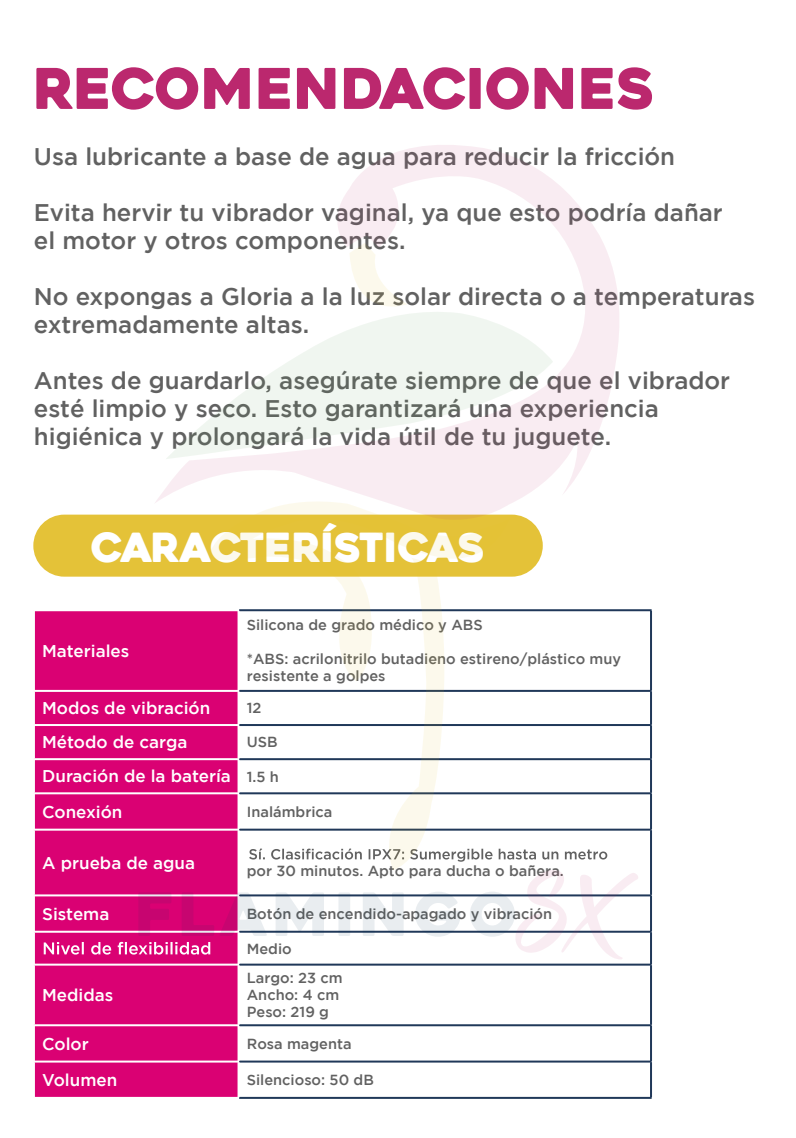
<style>
.page{position:relative;width:796px;height:1138px;background:#fff}
.page>*{position:absolute;margin:0;border:0;box-sizing:border-box;transform-origin:0 0}
.t1{font:56px "Heavitas";color:#bb286e}
.t2{font:40px "Heavitas";letter-spacing:-.01em;color:#fff}
.t3{font:500 24px/28px "Gotham";color:#616161}
.t4{font:500 16.8px/35.2px "Gotham";color:#fff}
.t5{font:500 14.4px/17.2px "Gotham";color:#616161}
.s1{font-size:14.4px;color:#616161}
</style>
<div class="page">
<div style="left:33px;top:514px;width:510px;height:62px;background:#e4c238;border-radius:31px"></div>
<div style="left:35px;top:611px;width:202px;height:485px;background:#da0173"></div>
<hr style="left:33px;top:690px;width:206px;height:2px;background:#fff">
<hr style="left:33px;top:724px;width:206px;height:2px;background:#fff">
<hr style="left:33px;top:758px;width:206px;height:2px;background:#fff">
<hr style="left:33px;top:792px;width:206px;height:2px;background:#fff">
<hr style="left:33px;top:828px;width:206px;height:2px;background:#fff">
<hr style="left:33px;top:894px;width:206px;height:2px;background:#fff">
<hr style="left:33px;top:930px;width:206px;height:2px;background:#fff">
<hr style="left:33px;top:963px;width:206px;height:2px;background:#fff">
<hr style="left:33px;top:1024px;width:206px;height:2px;background:#fff">
<hr style="left:33px;top:1060px;width:206px;height:2px;background:#fff">
<hr style="left:239px;top:609px;width:412px;height:2px;background:#203859">
<hr style="left:650px;top:611px;width:2px;height:79px;background:#203859">
<hr style="left:239px;top:690px;width:412px;height:2px;background:#203859">
<hr style="left:650px;top:691px;width:2px;height:33px;background:#203859">
<hr style="left:239px;top:724px;width:412px;height:2px;background:#203859">
<hr style="left:650px;top:725px;width:2px;height:33px;background:#203859">
<hr style="left:239px;top:758px;width:412px;height:2px;background:#203859">
<hr style="left:650px;top:759px;width:2px;height:33px;background:#203859">
<hr style="left:239px;top:792px;width:412px;height:2px;background:#203859">
<hr style="left:650px;top:794px;width:2px;height:35px;background:#203859">
<hr style="left:239px;top:828px;width:412px;height:2px;background:#203859">
<hr style="left:650px;top:830px;width:2px;height:64px;background:#203859">
<hr style="left:239px;top:894px;width:412px;height:2px;background:#203859">
<hr style="left:650px;top:896px;width:2px;height:35px;background:#203859">
<hr style="left:239px;top:930px;width:412px;height:2px;background:#203859">
<hr style="left:650px;top:932px;width:2px;height:32px;background:#203859">
<hr style="left:239px;top:963px;width:412px;height:2px;background:#203859">
<hr style="left:650px;top:965px;width:2px;height:59px;background:#203859">
<hr style="left:239px;top:1024px;width:412px;height:2px;background:#203859">
<hr style="left:650px;top:1025px;width:2px;height:35px;background:#203859">
<hr style="left:239px;top:1060px;width:412px;height:2px;background:#203859">
<hr style="left:650px;top:1062px;width:2px;height:35px;background:#203859">
<hr style="left:239px;top:1096px;width:412px;height:2px;background:#203859">
<svg style="left:154px;top:145px;width:465px;height:381px"></svg>
<svg style="left:165px;top:304px;width:388px;height:155px"></svg>
<svg style="left:209px;top:494px;width:300px;height:32px"></svg>
<svg style="left:44px;top:557px;width:594px;height:402px"></svg>
<h1 class="t1" style="left:33px;top:54px;width:623px">RECOMENDACIONES</h1>
<p class="t3" style="left:34px;top:142px;width:643px">Usa lubricante a base de agua para reducir la fricción</p>
<p class="t3" style="left:34px;top:198px;width:690px">Evita hervir tu vibrador vaginal, ya que esto podría dañar el motor y otros componentes.</p>
<p class="t3" style="left:34px;top:282px;width:722px">No expongas a Gloria a la luz solar directa o a temperaturas extremadamente altas.</p>
<p class="t3" style="left:34px;top:366px;width:698px">Antes de guardarlo, asegúrate siempre de que el vibrador esté limpio y seco. Esto garantizará una experiencia higiénica y prolongará la vida útil de tu juguete.</p>
<h2 class="t2" style="left:91px;top:522px;width:396px">CARACTERÍSTICAS</h2>
<p class="t4" style="left:42px;top:633px;width:89px">Materiales</p>
<p class="t5" style="left:247px;top:616px;width:237px">Silicona de grado médico y ABS</p>
<p class="t5" style="left:247px;top:650px;width:376px">*ABS: acrilonitrilo butadieno estireno/plástico muy resistente a golpes</p>
<p class="t4" style="left:42px;top:690px;width:170px">Modos de vibración</p>
<p class="t5" style="left:247px;top:699px;width:16px">12</p>
<p class="t4" style="left:42px;top:724px;width:147px">Método de carga</p>
<p class="t5" style="left:247px;top:733px;width:32px">USB</p>
<p class="t4" style="left:42px;top:758px;width:238px">Duración de la batería <span class="s1">1.5 h<br></span>Conexión</p>
<p class="t5" style="left:247px;top:802px;width:87px">Inalámbrica</p>
<p class="t4" style="left:42px;top:844px;width:154px">A prueba de agua</p>
<p class="t5" style="left:247px;top:862px;width:318px">por 30 minutos. Apto para ducha o bañera.</p>
<p class="t4" style="left:42px;top:895px;width:69px">Sistema</p>
<p class="t5" style="left:247px;top:904px;width:307px">Botón de encendido-apagado y vibración</p>
<p class="t5" style="left:247px;top:939px;width:46px">Medio</p>
<p class="t4" style="left:42px;top:977px;width:73px">Medidas</p>
<p class="t5" style="left:247px;top:969px;width:97px">Largo: 23 cm<br>Ancho: 4 cm<br>Peso: 219 g</p>
<p class="t4" style="left:42px;top:1025px;width:48px">Color</p>
<p class="t5" style="left:247px;top:1034px;width:106px">Rosa magenta</p>
<p class="t4" style="left:42px;top:1061px;width:77px">Volumen</p>
<p class="t5" style="left:247px;top:1070px;width:129px">Silencioso: 50 dB</p>
</div>
